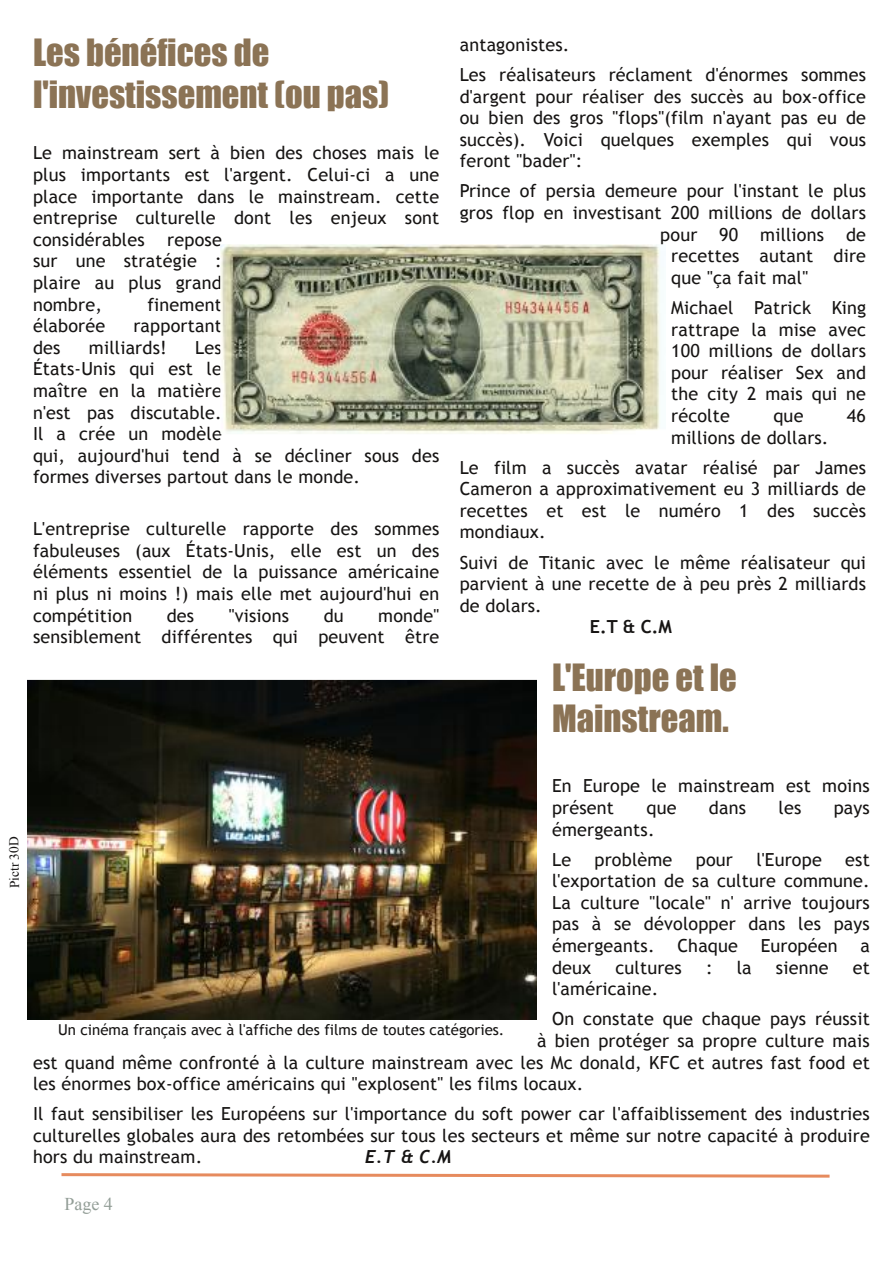
<style>
.page{position:relative;width:893px;height:1263px;background:#fff}
.page>*{position:absolute;margin:0;border:0;box-sizing:border-box;transform-origin:0 0}
.t1{font:34.5px/41.4px "Impact";color:#8b7355}
.t2{font:18px/21.6px "Trebuchet MS";letter-spacing:.01em;color:#161413;text-align:justify}
.t3{font:700 18px "Trebuchet MS";color:#161413}
.t4{font:italic 700 18px "Trebuchet";color:#161413}
.t5{font:18px "Times New Roman";color:#939e97}
.t6{font:15px "Trebuchet MS";color:#161413}
.t7{font:13.5px "Times New Roman";color:#161413}
</style>
<div class="page">
<svg style="left:61px;top:1173px;width:769px;height:5px"></svg>
<img style="left:220px;top:244px;width:440px;height:190px">
<img style="left:27px;top:680px;width:510px;height:340px">
<h1 class="t1" style="left:33px;top:32px;width:358px">Les bénéfices de l'investissement (ou pas)</h1>
<p class="t2" style="left:33px;top:142px;width:408px">Le mainstream sert à bien des choses mais le plus importants est l'argent. Celui-ci a une place importante dans le mainstream. cette entreprise culturelle dont les enjeux sont considérables</p>
<p class="t2" style="left:33px;top:229px;width:190px;text-indent:134px">repose sur une stratégie : plaire au plus grand nombre,</p>
<p class="t2" style="left:147px;top:293px;width:76px">finement</p>
<p class="t2" style="left:33px;top:315px;width:74px">élaborée</p>
<p class="t2" style="left:133px;top:315px;width:90px">rapportant</p>
<p class="t2" style="left:33px;top:337px;width:29px">des</p>
<p class="t2" style="left:89px;top:337px;width:79px">milliards!</p>
<p class="t2" style="left:33px;top:337px;width:408px;text-align:left;text-indent:162px">Les<br>États-Unis qui est le<br>maître en la matière<br>n'est pas discutable.<br>Il a crée un modèle<br>qui, aujourd'hui tend à se décliner sous des formes diverses partout dans le monde.</p>
<p class="t2" style="left:33px;top:518px;width:408px">L'entreprise culturelle rapporte des sommes fabuleuses (aux États-Unis, elle est un des éléments essentiel de la puissance américaine ni plus ni moins !) mais elle met aujourd'hui en compétition</p>
<p class="t2" style="left:33px;top:604px;width:408px;text-align:right">monde"<br>sensiblement différentes qui peuvent être</p>
<p class="t2" style="left:167px;top:604px;width:29px">des</p>
<p class="t2" style="left:229px;top:604px;width:62px">"visions</p>
<p class="t2" style="left:324px;top:604px;width:22px">du</p>
<p class="t2" style="left:460px;top:29px;width:408px;line-height:30.2px">antagonistes.<br>Les réalisateurs réclament d'énormes sommes</p>
<p class="t2" style="left:460px;top:85px;width:408px">d'argent pour réaliser des succès au box-office ou bien des gros "flops"(film n'ayant pas eu de succès). Voici quelques exemples qui vous feront "bader":</p>
<p class="t2" style="left:460px;top:180px;width:408px">Prince of persia demeure pour l'instant le plus</p>
<p class="t2" style="left:460px;top:202px;width:408px">gros flop en investisant 200 millions de dollars</p>
<p class="t2" style="left:660px;top:223px;width:207px">pour 90 millions de</p>
<p class="t2" style="left:671px;top:245px;width:196px">recettes autant dire</p>
<p class="t2" style="left:671px;top:267px;width:138px">que "ça fait mal"</p>
<p class="t2" style="left:671px;top:297px;width:196px">Michael Patrick King rattrape la mise avec 100 millions de dollars pour réaliser Sex and the city 2 mais qui ne récolte</p>
<p class="t2" style="left:773px;top:405px;width:32px">que</p>
<p class="t2" style="left:847px;top:405px;width:21px">46</p>
<p class="t2" style="left:460px;top:422px;width:408px;line-height:30.2px;text-indent:212px">millions de dollars.<br>Le film a succès avatar réalisé par James</p>
<p class="t2" style="left:460px;top:478px;width:408px">Cameron a approximativement eu 3 milliards de recettes et est le numéro 1 des succès mondiaux.</p>
<p class="t2" style="left:460px;top:551px;width:408px">Suivi de Titanic avec le même réalisateur qui parvient à une recette de à peu près 2 milliards de dolars.</p>
<p class="t3" style="left:590px;top:616px;width:84px">E.T &amp; C.M</p>
<h1 class="t1" style="left:552px;top:656px;width:186px">L'Europe et le<br>Mainstream.</h1>
<p class="t7" style="left:7px;top:889px;width:54px;rotate:-91deg">Pictr 30D</p>
<p class="t2" style="left:552px;top:775px;width:319px">En Europe le mainstream est moins présent</p>
<p class="t2" style="left:646px;top:797px;width:32px">que</p>
<p class="t2" style="left:709px;top:797px;width:39px">dans</p>
<p class="t2" style="left:778px;top:797px;width:24px">les</p>
<p class="t2" style="left:834px;top:797px;width:38px">pays</p>
<p class="t2" style="left:552px;top:814px;width:104px;line-height:30.2px">émergeants.<br>Le</p>
<p class="t2" style="left:595px;top:848px;width:79px">problème</p>
<p class="t2" style="left:696px;top:848px;width:39px">pour</p>
<p class="t2" style="left:756px;top:848px;width:67px">l'Europe</p>
<p class="t2" style="left:552px;top:848px;width:319px;text-indent:293px">est l'exportation de sa culture commune.<br>La culture "locale" n' arrive toujours pas à se dévolopper dans les pays émergeants.</p>
<p class="t2" style="left:677px;top:935px;width:62px">Chaque</p>
<p class="t2" style="left:761px;top:935px;width:78px">Européen</p>
<p class="t2" style="left:860px;top:935px;width:11px">a</p>
<p class="t2" style="left:552px;top:956px;width:41px">deux</p>
<p class="t2" style="left:615px;top:956px;width:68px">cultures</p>
<p class="t2" style="left:706px;top:956px;width:8px">:</p>
<p class="t2" style="left:737px;top:956px;width:16px">la</p>
<p class="t2" style="left:776px;top:956px;width:54px">sienne</p>
<p class="t2" style="left:853px;top:956px;width:19px">et</p>
<p class="t2" style="left:552px;top:974px;width:319px;line-height:30.2px">l'américaine.<br>On constate que chaque pays réussit</p>
<p class="t2" style="left:33px;top:1030px;width:838px;text-indent:504px">à bien protéger sa propre culture mais est quand même confronté à la culture mainstream avec les Mc donald, KFC et autres fast food et les énormes box-office américains qui "explosent" les films locaux.</p>
<p class="t2" style="left:33px;top:1103px;width:838px">Il faut sensibiliser les Européens sur l'importance du soft power car l'affaiblissement des industries culturelles globales aura des retombées sur tous les secteurs et même sur notre capacité à produire hors du mainstream.</p>
<p class="t6" style="left:58px;top:1021px;width:448px">Un cinéma français avec à l'affiche des films de toutes catégories.</p>
<p class="t4" style="left:365px;top:1146px;width:88px">E.T &amp; C.M</p>
<p class="t5" style="left:64px;top:1194px;width:50px">Page 4</p>
</div>
